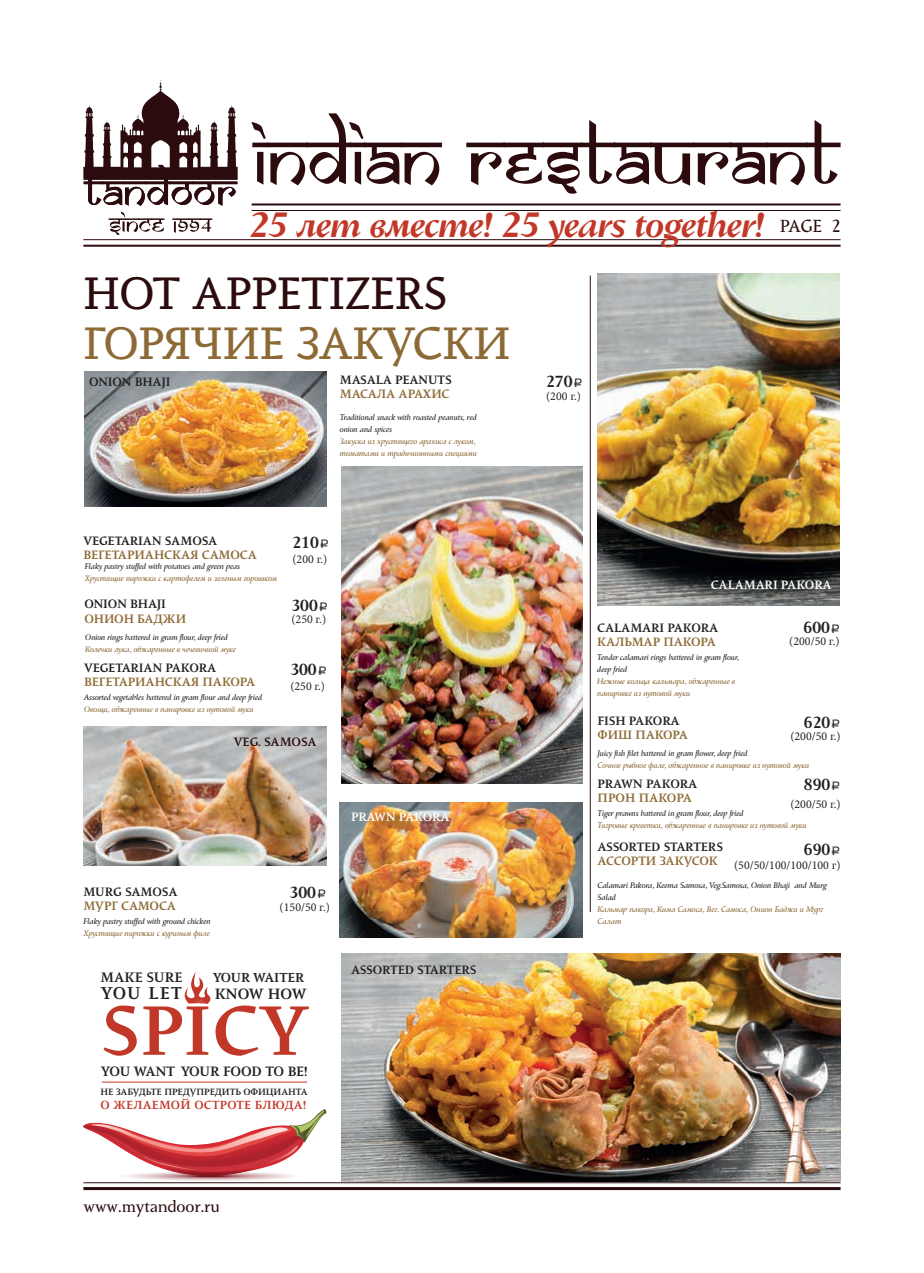
<style>
.page{position:relative;width:924px;height:1273px;background:#fff}
.page>*{position:absolute;margin:0;border:0;box-sizing:border-box;transform-origin:0 0}
.t1{font:500 68.9px "Conqueror Text";letter-spacing:.02em;color:#c23828}
.t2{font:45px "Conqueror Slab";color:#8d6a35}
.t3{font:45px "Conqueror Slab";color:#2b0b0d}
.t4{font:italic 600 35px "Conqueror Text";letter-spacing:-.02em;color:#c23828}
.t5{font:17.4px "Conqueror Text";color:#2b0b0d}
.t6{font:500 17px "Conqueror Text";letter-spacing:.07em;color:#231f20}
.t7{font:500 16px "Conqueror Text";color:#231f20}
.t8{font:16px "Conqueror Text";color:#2b0b0d}
.t9{font:500 14.8px "Conqueror Text";color:#231f20}
.t10{font:500 13.6px "Conqueror Text";color:#231f20}
.t11{font:500 13.4px "Conqueror Text";letter-spacing:-.01em;color:#231f20}
.t12{font:500 12.9px "Conqueror Text";color:#231f20}
.t13{font:500 12px "Conqueror Text";letter-spacing:-.01em;color:#231f20}
.t14{font:500 12px "Conqueror Text";letter-spacing:-.01em;color:#8d6a35}
.t15{font:12px "Minion Pro";color:#231f20}
.t16{font:500 12px "Conqueror Text";letter-spacing:-.01em;color:#fff}
.t17{font:500 12px "Conqueror Text";letter-spacing:-.03em;color:#8d6a35}
.t18{font:500 12px "Conqueror Text";letter-spacing:-.03em;color:#fff}
.t19{font:500 12px "Conqueror Text";letter-spacing:-.01em;color:#2b0b0d}
.t20{font:500 11.7px "Conqueror Text";letter-spacing:.02em;color:#c23828}
.t21{font:500 9px "Conqueror Text";letter-spacing:-.01em;color:#231f20}
.t22{font:italic 8px/12px "Conqueror Text";color:#8d6a35}
.t23{font:italic 8px/12px "Conqueror Text";color:#231f20}
.s1{font-family:"ALS Rubl";font-weight:400;font-size:12px}
</style>
<div class="page">
<img style="left:341px;top:467px;width:242px;height:317px">
<img style="left:84px;top:371px;width:242px;height:135px">
<svg style="left:109px;top:212px;width:103px;height:23px"></svg>
<svg style="left:83px;top:80px;width:155px;height:126px"></svg>
<hr style="left:83px;top:245px;width:757px;height:2px;background:#2b0b0d">
<hr style="left:83px;top:239px;width:757px;height:1px;background:#2b0b0d">
<hr style="left:252px;top:203px;width:588px;height:2px;background:#2b0b0d">
<hr style="left:252px;top:210px;width:588px;height:1px;background:#2b0b0d">
<svg style="left:252px;top:113px;width:588px;height:81px"></svg>
<hr style="left:83px;top:1186px;width:757px;height:3px;background:#2b0b0d">
<hr style="left:83px;top:1182px;width:757px;height:1px;background:#2b0b0d">
<hr style="left:590px;top:275px;width:1px;height:636px;background:#2b0b0d">
<img style="left:340px;top:802px;width:243px;height:135px">
<img style="left:84px;top:727px;width:242px;height:138px">
<svg style="left:184px;top:972px;width:27px;height:31px"></svg>
<hr style="left:102px;top:1081px;width:205px;height:1px;background:#c23828">
<svg style="left:83px;top:1109px;width:244px;height:71px"></svg>
<img style="left:341px;top:953px;width:499px;height:228px">
<img style="left:597px;top:273px;width:242px;height:332px">
<h3 class="t4" style="left:249px;top:203px;width:517px">25 лет вместе! 25 years together!</h3>
<h2 class="t3" style="left:83px;top:267px;width:365px">HOT APPETIZERS</h2>
<h2 class="t2" style="left:83px;top:317px;width:429px">ГОРЯЧИЕ ЗАКУСКИ</h2>
<h3 class="t13" style="left:89px;top:374px;width:83px">ONION BHAJI</h3>
<h3 class="t13" style="left:340px;top:373px;width:113px">MASALA PEANUTS</h3>
<h3 class="t17" style="left:340px;top:387px;width:111px">МАСАЛА АРАХИС</h3>
<p class="t23" style="left:340px;top:411px;width:138px">Traditional snack with roasted peanuts, red onion and spices</p>
<p class="t22" style="left:340px;top:435px;width:138px">Закуска из хрустящего арахиса с луком, томатами и традичионными специями</p>
<h3 class="t7" style="left:546px;top:372px;width:38px">270<span class="s1">A</span></h3>
<h3 class="t15" style="left:546px;top:388px;width:36px">(200 г.)</h3>
<h3 class="t5" style="left:779px;top:215px;width:62px">PAGE 2</h3>
<h3 class="t13" style="left:83px;top:533px;width:135px">VEGETARIAN SAMOSA</h3>
<h3 class="t14" style="left:83px;top:547px;width:175px">ВЕГЕТАРИАНСКАЯ САМОСА</h3>
<p class="t23" style="left:85px;top:560px;width:157px">Flaky pastry stuffed with potatoes and green peas</p>
<p class="t22" style="left:85px;top:572px;width:194px">Хрустящие пирожки с картофелем и зеленым горошком</p>
<h3 class="t13" style="left:84px;top:597px;width:83px">ONION BHAJI</h3>
<h3 class="t14" style="left:84px;top:611px;width:103px">ОНИОН БАДЖИ</h3>
<p class="t23" style="left:85px;top:631px;width:144px">Onion rings battered in gram flour, deep fried</p>
<p class="t22" style="left:85px;top:643px;width:152px">Колечки лука, обжаренные в чечевичной муке</p>
<h3 class="t7" style="left:292px;top:532px;width:38px">210<span class="s1">A</span></h3>
<h3 class="t15" style="left:292px;top:551px;width:36px">(200 г.)</h3>
<h3 class="t7" style="left:291px;top:595px;width:38px">300<span class="s1">A</span></h3>
<h3 class="t15" style="left:291px;top:610px;width:36px">(250 г.)</h3>
<h3 class="t13" style="left:84px;top:660px;width:134px">VEGETARIAN PAKORA</h3>
<h3 class="t14" style="left:84px;top:674px;width:173px">ВЕГЕТАРИАНСКАЯ ПАКОРА</h3>
<h3 class="t15" style="left:290px;top:677px;width:36px">(250 г.)</h3>
<h3 class="t7" style="left:290px;top:659px;width:38px">300<span class="s1">A</span></h3>
<p class="t23" style="left:84px;top:691px;width:179px">Assorted vegetables battered in gram flour and deep fried</p>
<p class="t22" style="left:84px;top:703px;width:171px">Овощи, обжаренные в панировке из нутовой муки</p>
<h3 class="t19" style="left:234px;top:735px;width:84px">VEG. SAMOSA</h3>
<h3 class="t18" style="left:351px;top:809px;width:100px">PRAWN PAKORA</h3>
<h3 class="t7" style="left:290px;top:882px;width:38px">300<span class="s1">A</span></h3>
<h3 class="t13" style="left:83px;top:884px;width:96px">MURG SAMOSA</h3>
<h3 class="t14" style="left:83px;top:898px;width:94px">МУРГ САМОСА</h3>
<h3 class="t15" style="left:280px;top:899px;width:52px">(150/50 г.)</h3>
<p class="t23" style="left:83px;top:915px;width:129px">Flaky pastry stuffed with ground chicken</p>
<p class="t22" style="left:83px;top:927px;width:128px">Хрустящие пирожки с куриным филе</p>
<h3 class="t10" style="left:100px;top:969px;width:84px">MAKE SURE</h3>
<h3 class="t6" style="left:101px;top:983px;width:82px">YOU LET</h3>
<h3 class="t12" style="left:213px;top:969px;width:93px">YOUR WAITER</h3>
<h3 class="t9" style="left:215px;top:985px;width:93px">KNOW HOW</h3>
<h1 class="t1" style="left:101px;top:989px;width:207px">SPICY</h1>
<h3 class="t11" style="left:101px;top:1063px;width:208px">YOU WANT YOUR FOOD TO BE!</h3>
<p class="t21" style="left:100px;top:1086px;width:209px">НЕ ЗАБУДЬТЕ ПРЕДУПРЕДИТЬ ОФИЦИАНТА</p>
<h3 class="t20" style="left:100px;top:1097px;width:207px">О ЖЕЛАЕМОЙ ОСТРОТЕ БЛЮДА!</h3>
<h3 class="t13" style="left:351px;top:962px;width:127px">ASSORTED STARTERS</h3>
<h3 class="t8" style="left:83px;top:1196px;width:137px">www.mytandoor.ru</h3>
<h3 class="t16" style="left:710px;top:577px;width:123px">CALAMARI PAKORA</h3>
<h3 class="t13" style="left:597px;top:621px;width:123px">CALAMARI PAKORA</h3>
<h3 class="t14" style="left:597px;top:635px;width:120px">КАЛЬМАР ПАКОРА</h3>
<p class="t23" style="left:597px;top:651px;width:143px">Tender calamari rings battered in gram flour, deep fried</p>
<p class="t22" style="left:597px;top:675px;width:139px">Нежные кольца кальмара, обжаренные в панировке из нутовой муки</p>
<h3 class="t13" style="left:597px;top:713px;width:84px">FISH PAKORA</h3>
<h3 class="t14" style="left:597px;top:727px;width:92px">ФИШ ПАКОРА</h3>
<h3 class="t7" style="left:803px;top:617px;width:38px">600<span class="s1">A</span></h3>
<h3 class="t15" style="left:789px;top:633px;width:52px">(200/50 г.)</h3>
<h3 class="t7" style="left:804px;top:712px;width:38px">620<span class="s1">A</span></h3>
<h3 class="t15" style="left:790px;top:728px;width:52px">(200/50 г.)</h3>
<p class="t23" style="left:597px;top:747px;width:151px">Juicy fish filet battered in gram flower, deep fried</p>
<p class="t22" style="left:597px;top:759px;width:213px">Сочное рыбное филе, обжаренное в панировке из нутовой муки</p>
<h3 class="t13" style="left:597px;top:776px;width:101px">PRAWN PAKORA</h3>
<h3 class="t14" style="left:597px;top:790px;width:96px">ПРОН ПАКОРА</h3>
<h3 class="t7" style="left:804px;top:774px;width:38px">890<span class="s1">A</span></h3>
<h3 class="t15" style="left:790px;top:796px;width:52px">(200/50 г.)</h3>
<p class="t23" style="left:597px;top:807px;width:147px">Tiger prawns battered in gram flour, deep fried</p>
<p class="t22" style="left:597px;top:819px;width:210px">Тигровые креветки, обжаренные в панировке из нутовой муки</p>
<h3 class="t13" style="left:597px;top:839px;width:127px">ASSORTED STARTERS</h3>
<h3 class="t14" style="left:597px;top:853px;width:122px">АССОРТИ ЗАКУСОК</h3>
<h3 class="t7" style="left:804px;top:839px;width:38px">690<span class="s1">A</span></h3>
<h3 class="t15" style="left:734px;top:856px;width:108px">(50/50/100/100/100 г)</h3>
<p class="t23" style="left:597px;top:879px;width:230px">Calamari Pakora, Keema Samosa, Veg.Samosa, Onion Bhaji and Murg<br>Salad</p>
<p class="t22" style="left:597px;top:903px;width:227px">Кальмар пакора, Кима Самоса, Вег. Самоса, Онион Баджи и Мург<br>Cалат</p>
</div>
